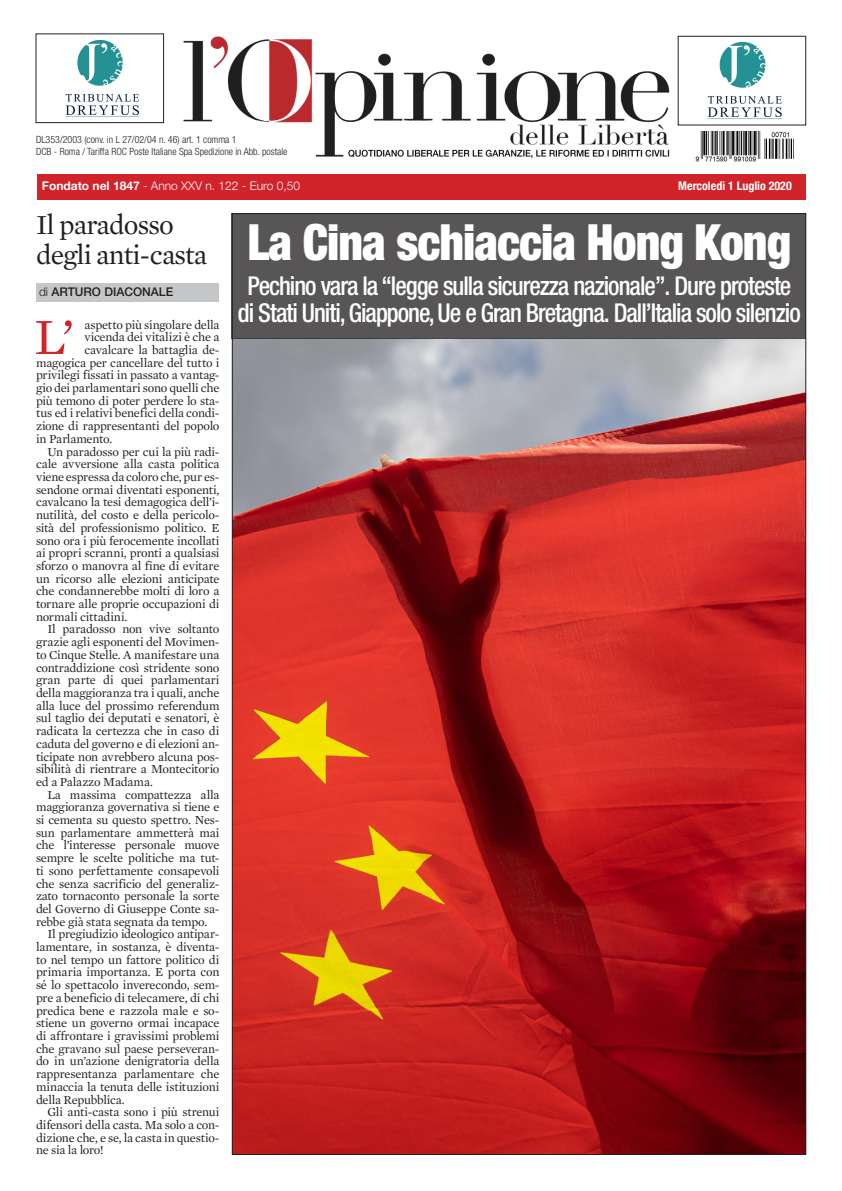
<style>
.page{position:relative;width:842px;height:1191px;background:#fff}
.page>*{position:absolute;margin:0;border:0;box-sizing:border-box;transform-origin:0 0}
.t1{font:51.5px "Mercury Text G1";color:#d1232a}
.t2{font:900 condensed 50px "Helvetica Neue LT Std";letter-spacing:-.02em;color:#fff;scale:.95 1}
.t3{font:28px "Mercury Text G1";letter-spacing:-.03em;color:#231f20}
.t4{font:500 condensed 26px "Helvetica Neue LT Std";letter-spacing:-.04em;color:#fff;scale:.95 1}
.t5{font:12.5px/12.7px "Mercury Text G1";letter-spacing:-.02em;color:#231f20;text-align:justify}
.t6{font:300 12px "Helvetica Neue";color:#fff}
.t7{font:12px "Helvetica Neue Bold Outline";color:#fff}
.t8{font:500 12px "Helvetica Neue";color:#231f20}
.t9{font:300 condensed 10px "Helvetica Neue LT Std";color:#231f20}
.s1{font-weight:700}
.s2{font-weight:300}
</style>
<div class="page">
<img style="left:234px;top:338px;width:570px;height:815px">
<img style="left:65px;top:39px;width:75px;height:78px">
<div style="left:36px;top:34px;width:128px;height:89px;border:1px solid #231f20"></div>
<img style="left:183px;top:36px;width:487px;height:122px">
<div style="left:36px;top:174px;width:769px;height:25px;background:#d1232a"></div>
<div style="left:36px;top:283px;width:182px;height:19px;background:#c5c6c8"></div>
<img style="left:694px;top:132px;width:100px;height:30px">
<img style="left:707px;top:41px;width:75px;height:78px">
<div style="left:678px;top:36px;width:128px;height:89px;border:1px solid #231f20"></div>
<div style="left:232px;top:213px;width:574px;height:125px;background:#585556"></div>
<p class="t9" style="left:36px;top:134px;width:202px">DL353/2003 (conv. in L 27/02/04 n. 46) art. 1 comma 1</p>
<p class="t9" style="left:36px;top:146px;width:253px">DCB - Roma / Tariffa ROC Poste Italiane Spa Spedizione in Abb. postale</p>
<p class="t6" style="left:42px;top:179px;width:260px"><span class="s1">Fondato nel 1847</span> - Anno XXV n. 122 - Euro 0,50</p>
<p class="t7" style="left:678px;top:178px;width:115px">Mercoledì 1 Luglio 2020</p>
<p class="t3" style="left:36px;top:208px;width:139px">Il paradosso</p>
<p class="t3" style="left:36px;top:238px;width:173px">degli anti-casta</p>
<p class="t8" style="left:39px;top:284px;width:136px"><span class="s2">di</span> ARTURO DIACONALE</p>
<p class="t4" style="left:247px;top:270px;width:574px">Pechino vara la “legge sulla sicurezza nazionale”. Dure proteste</p>
<p class="t4" style="left:238px;top:297px;width:594px">di Stati Uniti, Giappone, Ue e Gran Bretagna. Dall’Italia solo silenzio</p>
<p class="t2" style="left:247px;top:211px;width:574px">La Cina schiaccia Hong Kong</p>
<p class="t1" style="left:34px;top:306px;width:41px">L’</p>
<p class="t5" style="left:84px;top:318px;width:137px">aspetto più singolare della</p>
<p class="t5" style="left:84px;top:331px;width:137px">vicenda dei vitalizi è che a</p>
<p class="t5" style="left:84px;top:343px;width:137px">cavalcare la battaglia de-</p>
<p class="t5" style="left:36px;top:356px;width:185px">magogica per cancellare del tutto i</p>
<p class="t5" style="left:36px;top:369px;width:185px">privilegi fissati in passato a vantag-</p>
<p class="t5" style="left:36px;top:381px;width:185px">gio dei parlamentari sono quelli che</p>
<p class="t5" style="left:36px;top:394px;width:185px">più temono di poter perdere lo sta-</p>
<p class="t5" style="left:36px;top:407px;width:185px">tus ed i relativi benefici della condi-</p>
<p class="t5" style="left:36px;top:420px;width:185px">zione di rappresentanti del popolo</p>
<p class="t5" style="left:36px;top:432px;width:78px">in Parlamento.</p>
<p class="t5" style="left:36px;top:445px;width:185px;text-indent:11px">Un paradosso per cui la più radi&shy;cale avversione alla casta politica viene espressa da coloro che, pur es&shy;sendone ormai diventati esponenti, cavalcano la tesi demagogica dell’i&shy;nutilità, del costo e della pericolo&shy;sità del professionismo politico. E sono ora i più ferocemente incollati ai propri scranni, pronti a qualsiasi sforzo o manovra al fine di evitare un ricorso alle elezioni anticipate che condannerebbe molti di loro a tornare alle proprie occupazioni di normali cittadini.</p>
<p class="t5" style="left:36px;top:623px;width:185px;text-indent:11px">Il paradosso non vive soltanto grazie agli esponenti del Movimen&shy;to Cinque Stelle. A manifestare una contraddizione così stridente sono gran parte di quei parlamentari della maggioranza tra i quali, anche alla luce del prossimo referendum sul taglio dei deputati e senatori, è radicata la certezza che in caso di caduta del governo e di elezioni an&shy;ticipate non avrebbero alcuna pos&shy;sibilità di rientrare a Montecitorio ed a Palazzo Madama.</p>
<p class="t5" style="left:36px;top:788px;width:185px;text-indent:11px">La massima compattezza alla maggioranza governativa si tiene e si cementa su questo spettro. Nes&shy;sun parlamentare ammetterà mai che l’interesse personale muove sempre le scelte politiche ma tut&shy;ti sono perfettamente consapevoli che senza sacrificio del generaliz&shy;zato tornaconto personale la sorte del Governo di Giuseppe Conte sa&shy;rebbe già stata segnata da tempo.</p>
<p class="t5" style="left:36px;top:928px;width:185px;text-indent:11px">Il pregiudizio ideologico antipar&shy;lamentare, in sostanza, è diventa&shy;to nel tempo un fattore politico di primaria importanza. E porta con sé lo spettacolo inverecondo, sem&shy;pre a beneficio di telecamere, di chi predica bene e razzola male e so&shy;stiene un governo ormai incapace di affrontare i gravissimi problemi che gravano sul paese perseveran&shy;do in un’azione denigratoria della rappresentanza parlamentare che minaccia la tenuta delle istituzioni della Repubblica.</p>
<p class="t5" style="left:36px;top:1105px;width:185px;text-indent:11px">Gli anti-casta sono i più strenui difensori della casta. Ma solo a con&shy;dizione che, e se, la casta in questio&shy;ne sia la loro!</p>
</div>
